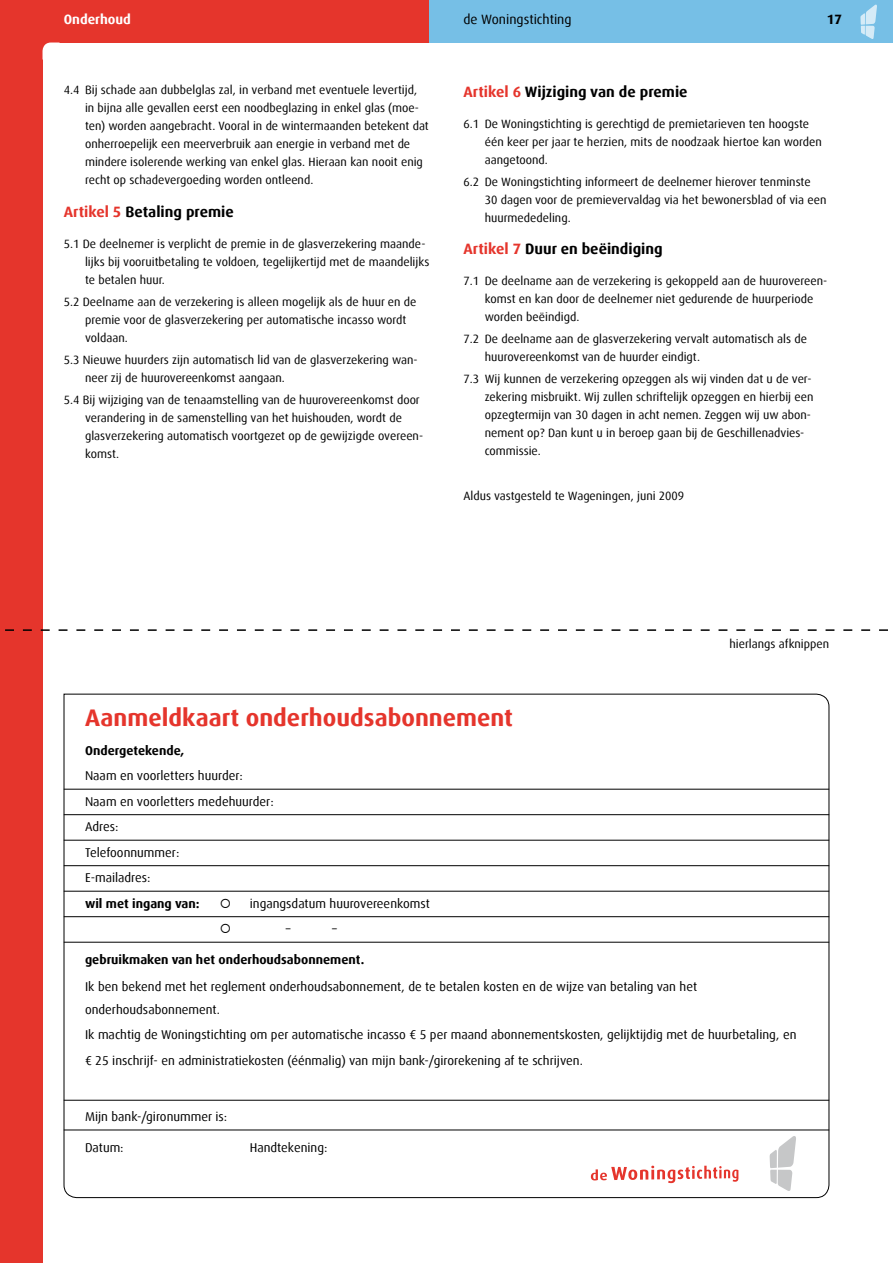
<style>
.page{position:relative;width:893px;height:1263px;background:#fff}
.page>*{position:absolute;margin:0;border:0;box-sizing:border-box;transform-origin:0 0}
.t1{font:700 24px "Dax";color:#e5352c}
.t2{font:700 15px "Dax";color:#000}
.t3{font:13.5px "Dax";color:#000}
.t4{font:700 13.5px "Dax";color:#fff}
.t5{font:700 13.5px "Dax";color:#000}
.t6{font:12.75px/25.5px "Dax";color:#000}
.t7{font:700 12.75px "Dax";color:#000}
.t8{font:12px/18px "Dax";color:#000}
.s1{color:#e5352c}
</style>
<div class="page">
<div style="left:0;top:0;width:43px;height:1263px;background:#e5352c"></div>
<div style="left:0;top:0;width:429px;height:43px;background:#e5352c"></div>
<div style="left:429px;top:0;width:464px;height:43px;background:#76bfe6"></div>
<svg style="left:860px;top:5px;width:17px;height:34px"></svg>
<svg style="left:43px;top:43px;width:5px;height:5px"></svg>
<svg style="left:64px;top:694px;width:765px;height:504px"></svg>
<hr style="left:64px;top:789px;width:765px;height:1px;background:#000">
<hr style="left:64px;top:814px;width:765px;height:1px;background:#000">
<hr style="left:64px;top:840px;width:765px;height:1px;background:#000">
<hr style="left:64px;top:865px;width:765px;height:1px;background:#000">
<hr style="left:64px;top:891px;width:765px;height:1px;background:#000">
<hr style="left:64px;top:916px;width:765px;height:1px;background:#000">
<hr style="left:64px;top:942px;width:765px;height:1px;background:#000">
<hr style="left:64px;top:1100px;width:765px;height:1px;background:#000">
<hr style="left:64px;top:1130px;width:765px;height:1px;background:#000">
<svg style="left:591px;top:1166px;width:147px;height:17px"></svg>
<svg style="left:770px;top:1136px;width:26px;height:55px"></svg>
<svg style="left:5px;top:629px;width:883px;height:2px"></svg>
<svg style="left:221px;top:924px;width:9px;height:9px"></svg>
<p class="t4" style="left:64px;top:12px;width:69px">Onderhoud</p>
<p class="t3" style="left:463px;top:12px;width:110px">de Woningstichting</p>
<p class="t5" style="left:827px;top:12px;width:17px">17</p>
<p class="t8" style="left:85px;top:81px;width:345px;text-indent:-21px">4.4 Bij schade aan dubbelglas zal, in verband met eventuele levertijd, in bijna alle gevallen eerst een noodbeglazing in enkel glas (moe&shy;ten) worden aangebracht. Vooral in de wintermaanden betekent dat onherroepelijk een meerverbruik aan energie in verband met de mindere isolerende werking van enkel glas. Hieraan kan nooit enig recht op schadevergoeding worden ontleend.</p>
<p class="t2" style="left:64px;top:203px;width:171px"><span class="s1">Artikel 5</span> Betaling premie</p>
<p class="t8" style="left:85px;top:234px;width:346px;text-indent:-21px">5.1 De deelnemer is verplicht de premie in de glasverzekering maande&shy;lijks bij vooruitbetaling te voldoen, tegelijkertijd met de maandelijks te betalen huur.</p>
<p class="t8" style="left:85px;top:293px;width:333px;text-indent:-21px">5.2 Deelname aan de verzekering is alleen mogelijk als de huur en de premie voor de glasverzekering per automatische incasso wordt voldaan.</p>
<p class="t8" style="left:85px;top:351px;width:334px;text-indent:-21px">5.3 Nieuwe huurders zijn automatisch lid van de glasverzekering wan&shy;neer zij de huurovereenkomst aangaan.</p>
<p class="t8" style="left:85px;top:391px;width:340px;text-indent:-21px">5.4 Bij wijziging van de tenaamstelling van de huurovereenkomst door verandering in de samenstelling van het huishouden, wordt de glasverzekering automatisch voortgezet op de gewijzigde overeen&shy;komst.</p>
<p class="t2" style="left:463px;top:83px;width:226px"><span class="s1">Artikel 6</span> Wijziging van de premie</p>
<p class="t8" style="left:485px;top:115px;width:339px;text-indent:-21px">6.1 De Woningstichting is gerechtigd de premietarieven ten hoogste één keer per jaar te herzien, mits de noodzaak hiertoe kan worden aangetoond.</p>
<p class="t8" style="left:485px;top:173px;width:343px;text-indent:-21px">6.2 De Woningstichting informeert de deelnemer hierover tenminste<br>30 dagen voor de premievervaldag via het bewonersblad of via een huurmededeling.</p>
<p class="t2" style="left:463px;top:240px;width:201px"><span class="s1">Artikel 7</span> Duur en beëindiging</p>
<p class="t8" style="left:485px;top:272px;width:344px;text-indent:-21px">7.1 De deelname aan de verzekering is gekoppeld aan de huurovereen&shy;komst en kan door de deelnemer niet gedurende de huurperiode worden beëindigd.</p>
<p class="t8" style="left:485px;top:330px;width:324px;text-indent:-21px">7.2 De deelname aan de glasverzekering vervalt automatisch als de huurovereenkomst van de huurder eindigt.</p>
<p class="t8" style="left:485px;top:370px;width:330px;text-indent:-21px">7.3 Wij kunnen de verzekering opzeggen als wij vinden dat u de ver&shy;zekering misbruikt. Wij zullen schriftelijk opzeggen en hierbij een opzegtermijn van 30 dagen in acht nemen. Zeggen wij uw abon&shy;nement op? Dan kunt u in beroep gaan bij de Geschillenadvies&shy;commissie.</p>
<p class="t8" style="left:463px;top:487px;width:222px">Aldus vastgesteld te Wageningen, juni 2009</p>
<p class="t8" style="left:729px;top:635px;width:101px">hierlangs afknippen</p>
<h1 class="t1" style="left:85px;top:704px;width:429px">Aanmeldkaart onderhoudsabonnement</h1>
<p class="t7" style="left:85px;top:743px;width:101px">Ondergetekende,</p>
<p class="t6" style="left:85px;top:763px;width:190px">Naam en voorletters huurder:<br>Naam en voorletters medehuurder:<br>Adres:<br>Telefoonnummer:<br>E-mailadres:</p>
<p class="t7" style="left:85px;top:896px;width:116px">wil met ingang van:</p>
<p class="t6" style="left:220px;top:891px;width:212px">○ ingangsdatum huurovereenkomst</p>
<p class="t6" style="left:286px;top:916px;width:6px">–</p>
<p class="t6" style="left:332px;top:916px;width:6px">–</p>
<p class="t7" style="left:85px;top:953px;width:281px">gebruikmaken van het onderhoudsabonnement.</p>
<p class="t6" style="left:85px;top:976px;width:614px;line-height:22.5px">Ik ben bekend met het reglement onderhoudsabonnement, de te betalen kosten en de wijze van betaling van het onderhoudsabonnement.</p>
<p class="t6" style="left:85px;top:1022px;width:713px">Ik machtig de Woningstichting om per automatische incasso € 5 per maand abonnementskosten, gelijktijdig met de huurbetaling, en € 25 inschrijf- en administratiekosten (éénmalig) van mijn bank-/girorekening af te schrijven.</p>
<p class="t6" style="left:85px;top:1104px;width:144px">Mijn bank-/gironummer is:</p>
<p class="t6" style="left:85px;top:1135px;width:40px">Datum:</p>
<p class="t6" style="left:250px;top:1135px;width:79px">Handtekening:</p>
</div>
